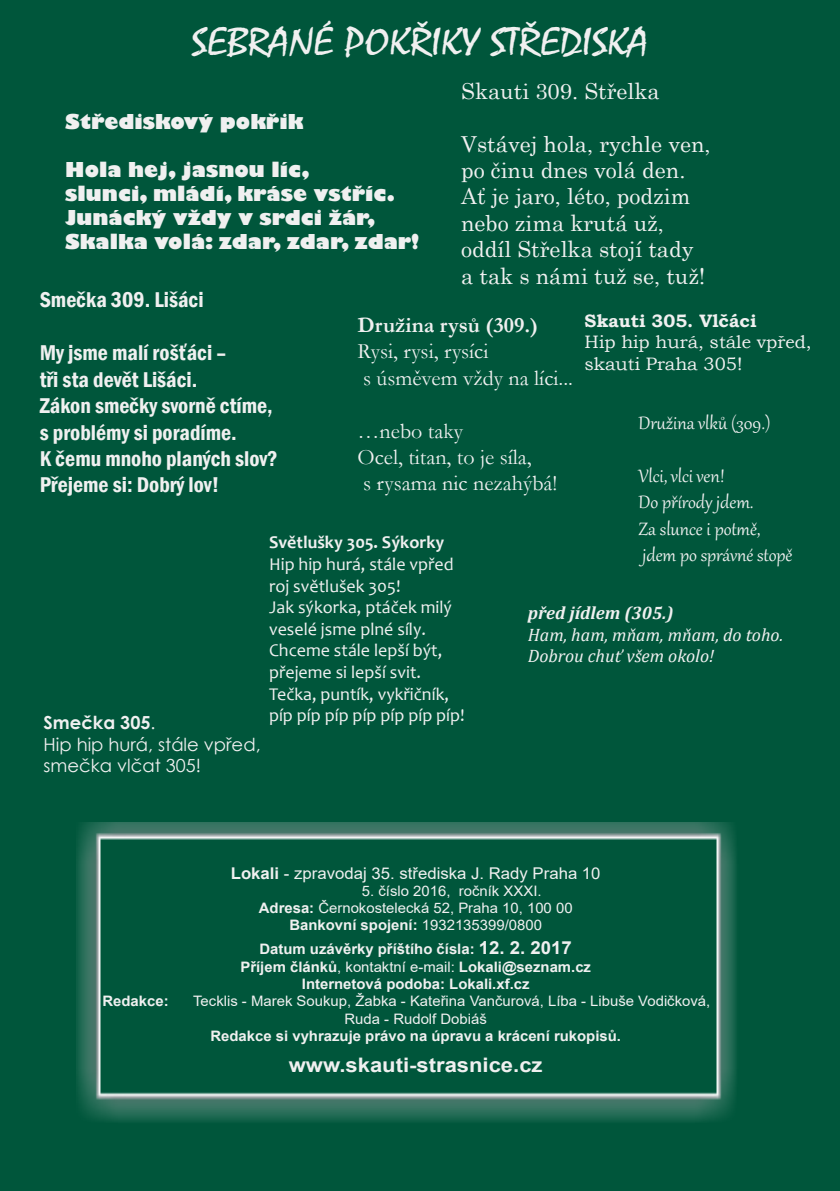
<style>
.page{position:relative;width:840px;height:1191px;background:#fff}
.page>*{position:absolute;margin:0;border:0;box-sizing:border-box;transform-origin:0 0}
.t1{font:40px "Mistral";color:#f0f0f0;scale:1.15 1}
.t2{font:600 condensed 22px/26.4px "Franklin Gothic";color:#f0f0f0}
.t3{font:22px/26.4px "Century";color:#f0f0f0}
.t4{font:22px/26.4px "Garamond";color:#f0f0f0}
.t5{font:22px/26.4px "Gabriola";color:#f0f0f0}
.t6{font:700 22px "Garamond";color:#f0f0f0}
.t7{font:800 20px/24px "Gill Sans";color:#f0f0f0}
.t8{font:700 20px "Arial";color:#f0f0f0;scale:1.1 1}
.t9{font:18px/21.6px "Candara";color:#f0f0f0}
.t10{font:18px/21.6px "Century Gothic";color:#f0f0f0}
.t11{font:italic 18px/21.6px "Cambria";color:#f0f0f0}
.t12{font:18px/21.6px "Bookman Old Style";color:#f0f0f0}
.t13{font:700 18px "Candara";color:#f0f0f0}
.t14{font:700 18px "Bookman Old Style";color:#f0f0f0}
.t15{font:italic 700 18px "Cambria";color:#f0f0f0}
.t16{font:16.2px "Arial";color:#f0f0f0}
.t17{font:700 14.4px/17.2px "Arial";color:#f0f0f0;text-align:center}
.t18{font:14.4px/17.2px "Arial";color:#f0f0f0}
.s1{font-weight:700}
.s2{font-weight:400}
.s3{font-size:18px}
</style>
<div class="page">
<div style="left:1px;top:0;width:838px;height:1191px;background:#00563b"></div>
<img style="left:77px;top:822px;width:659px;height:300px">
<h1 class="t1" style="left:191px;top:18px;width:399px">SEBRANÉ POKŘIKY STŘEDISKA</h1>
<h3 class="t7" style="left:65px;top:111px;width:239px">Střediskový pokřik</h3>
<h3 class="t7" style="left:65px;top:159px;width:355px">Hola hej, jasnou líc,<br>slunci, mládí, kráse vstříc.<br>Junácký vždy v srdci žár,<br>Skalka volá: zdar, zdar, zdar!</h3>
<h2 class="t3" style="left:461px;top:76px;width:200px">Skauti 309. Střelka</h2>
<h2 class="t3" style="left:461px;top:128px;width:251px">Vstávej hola, rychle ven, po činu dnes volá den.<br>Ať je jaro, léto, podzim nebo zima krutá už, oddíl Střelka stojí tady a tak s námi tuž se, tuž!</h2>
<h2 class="t2" style="left:40px;top:287px;width:165px">Smečka 309. Lišáci</h2>
<h2 class="t2" style="left:40px;top:339px;width:239px">My jsme malí rošťáci –<br>tři sta devět Lišáci.<br>Zákon smečky svorně ctíme, s problémy si poradíme.<br>K čemu mnoho planých slov?<br>Přejeme si: Dobrý lov!</h2>
<p class="t13" style="left:269px;top:531px;width:177px">Světlušky 305. Sýkorky</p>
<p class="t9" style="left:269px;top:553px;width:197px">Hip hip hurá, stále vpřed roj světlušek 305!<br>Jak sýkorka, ptáček milý veselé jsme plné síly.<br>Chceme stále lepší být, přejeme si lepší svit.<br>Tečka, puntík, vykřičník, píp píp píp píp píp píp píp!</p>
<p class="t14" style="left:584px;top:307px;width:173px">Skauti 305. Vlčáci</p>
<p class="t12" style="left:584px;top:331px;width:228px">Hip hip hurá, stále vpřed, skauti Praha 305!</p>
<h2 class="t6" style="left:357px;top:310px;width:182px">Družina rysů (309.)</h2>
<h2 class="t4" style="left:357px;top:338px;width:217px">Rysi, rysi, rysíci<br>s úsměvem vždy na líci...</h2>
<h2 class="t4" style="left:357px;top:417px;width:201px">…nebo taky<br>Ocel, titan, to je síla,<br>s rysama nic nezahýbá!</h2>
<h2 class="t5" style="left:638px;top:408px;width:133px">Družina vlků (309.)</h2>
<h2 class="t5" style="left:638px;top:461px;width:155px">Vlci, vlci ven!<br>Do přírody jdem.<br>Za slunce i potmě, jdem po správné stopě</h2>
<p class="t15" style="left:527px;top:600px;width:147px">před jídlem (305.)</p>
<p class="t11" style="left:527px;top:623px;width:257px">Ham, ham, mňam, mňam, do toho.<br>Dobrou chuť všem okolo!</p>
<p class="t10" style="left:43px;top:711px;width:218px"><span class="s1">Smečka 305</span>.<br>Hip hip hurá, stále vpřed, smečka vlčat 305!</p>
<p class="t16" style="left:231px;top:861px;width:371px"><span class="s1">Lokali</span> - zpravodaj 35. střediska J. Rady Praha 10</p>
<p class="t18" style="left:362px;top:882px;width:181px">5. číslo 2016, ročník XXXI.</p>
<p class="t18" style="left:259px;top:899px;width:315px"><span class="s1">Adresa:</span> Černokostelecká 52, Praha 10, 100 00</p>
<p class="t17" style="left:289px;top:917px;width:254px">Bankovní spojení: <span class="s2">1932135399/0800</span></p>
<p class="t17" style="left:240px;top:941px;width:352px">Datum uzávěrky příštího čísla: <span class="s3">12. 2. 2017<br></span>Příjem článků<span class="s2">, kontaktní e-mail:</span> Lokali@seznam.cz<br>Internetová podoba: Lokali.xf.cz</p>
<p class="t17" style="left:102px;top:992px;width:68px">Redakce:</p>
<p class="t18" style="left:344px;top:992px;width:367px;text-indent:-151px">Tecklis - Marek Soukup, Žabka - Kateřina Vančurová, Líba - Libuše Vodičková,<br>Ruda - Rudolf Dobiáš</p>
<p class="t17" style="left:210px;top:1027px;width:412px">Redakce si vyhrazuje právo na úpravu a krácení rukopisů.</p>
<h3 class="t8" style="left:289px;top:1051px;width:232px">www.skauti-strasnice.cz</h3>
</div>
